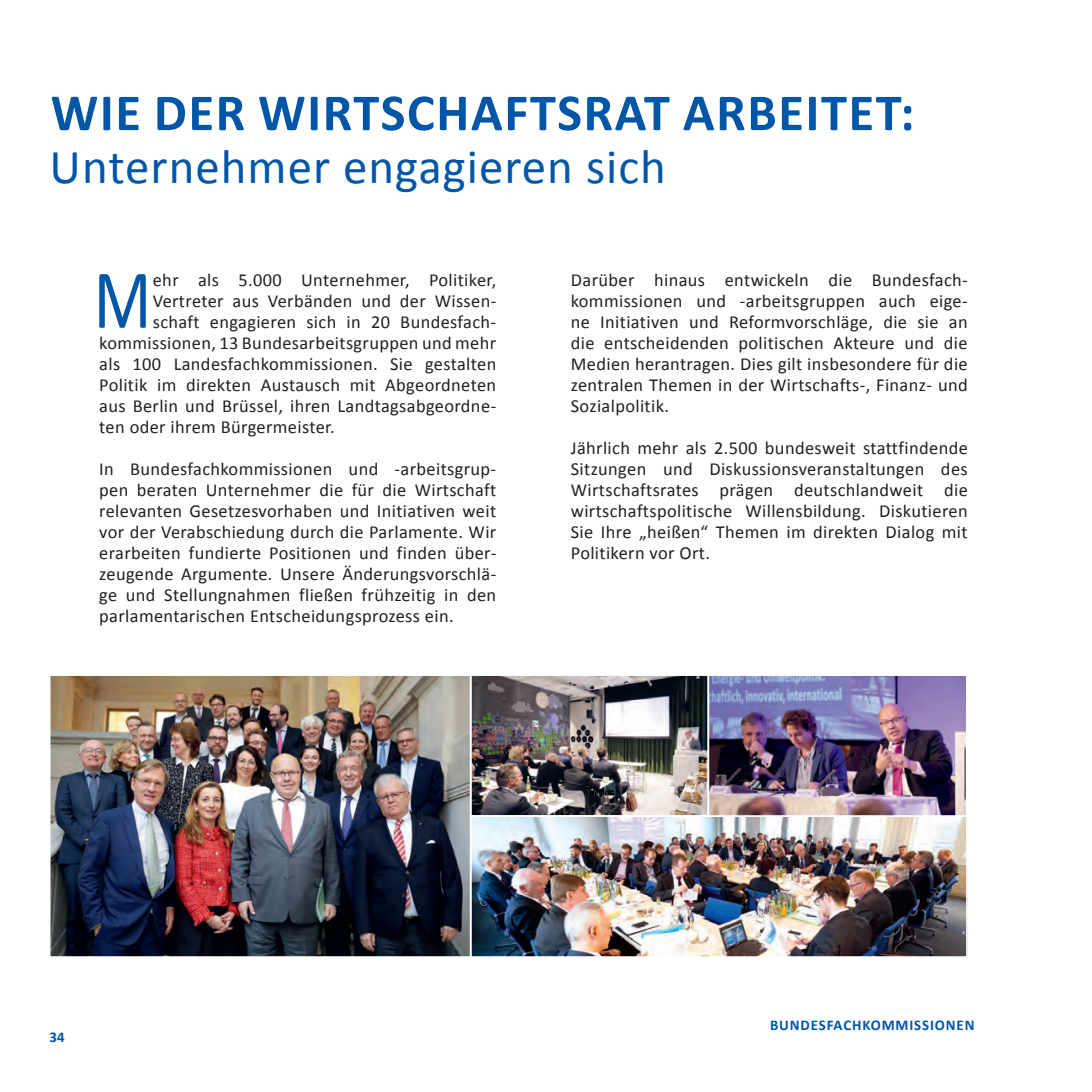
<style>
.page{position:relative;width:1092px;height:1092px;background:#fff}
.page>*{position:absolute;margin:0;border:0;box-sizing:border-box;transform-origin:0 0}
.t1{font:84.52px "Calibri";color:#0156a8;scale:.8 1}
.t2{font:700 52.5px "Calibri";letter-spacing:.03em;color:#0156a8}
.t3{font:49px "Calibri";letter-spacing:.02em;color:#0156a8}
.t4{font:18.38px/21px "Calibri";letter-spacing:.02em;color:#231f20;text-align:justify}
.t5{font:700 14.88px "Calibri";letter-spacing:.06em;color:#0156a8}
</style>
<div class="page">
<img style="left:52px;top:677px;width:912px;height:277px">
<div style="left:470px;top:674px;width:239px;height:142px;border:2px solid #fff"></div>
<div style="left:470px;top:815px;width:497px;height:142px;border:2px solid #fff"></div>
<div style="left:707px;top:674px;width:260px;height:142px;border:2px solid #fff"></div>
<div style="left:49px;top:674px;width:422px;height:283px;border:2px solid #fff"></div>
<h2 class="t2" style="left:51px;top:79px;width:865px">WIE DER WIRTSCHAFTSRAT ARBEITET:</h2>
<h3 class="t3" style="left:50px;top:135px;width:617px">Unternehmer engagieren sich</h3>
<h1 class="t1" style="left:94px;top:246px;width:74px">M</h1>
<p class="t4" style="left:153px;top:269px;width:345px">ehr als 5.000 Unternehmer, Politiker,</p>
<p class="t4" style="left:153px;top:290px;width:345px">Vertreter aus Verbänden und der Wissen-</p>
<p class="t4" style="left:153px;top:311px;width:345px">schaft engagieren sich in 20 Bundesfach-</p>
<p class="t4" style="left:99px;top:332px;width:398px">kommissionen, 13 Bundesarbeitsgruppen und mehr</p>
<p class="t4" style="left:99px;top:353px;width:398px">als 100 Landesfachkommissionen. Sie gestalten</p>
<p class="t4" style="left:99px;top:374px;width:398px">Politik im direkten Austausch mit Abgeordneten</p>
<p class="t4" style="left:99px;top:395px;width:398px">aus Berlin und Brüssel, ihren Landtagsabgeordne-</p>
<p class="t4" style="left:99px;top:416px;width:237px">ten oder ihrem Bürgermeister.</p>
<p class="t4" style="left:99px;top:458px;width:398px">In Bundesfachkommissionen und -arbeitsgrup&shy;pen beraten Unternehmer die für die Wirtschaft relevanten Gesetzesvorhaben und Initiativen weit vor der Verabschiedung durch die Parlamente. Wir erarbeiten fundierte Positionen und finden über&shy;zeugende Argumente. Unsere Änderungsvorschlä&shy;ge und Stellungnahmen fließen frühzeitig in den parlamentarischen Entscheidungsprozess ein.</p>
<p class="t4" style="left:570px;top:269px;width:398px">Darüber hinaus entwickeln die Bundesfach&shy;kommissionen und -arbeitsgruppen auch eige&shy;ne Initiativen und Reformvorschläge, die sie an die entscheidenden politischen Akteure und die Medien herantragen. Dies gilt insbesondere für die zentralen Themen in der Wirtschafts-, Finanz- und Sozialpolitik.</p>
<p class="t4" style="left:570px;top:437px;width:398px">Jährlich mehr als 2.500 bundesweit stattfindende Sitzungen und Diskussionsveranstaltungen des Wirtschaftsrates prägen deutschlandweit die wirtschaftspolitische Willensbildung. Diskutieren Sie Ihre „heißen“ Themen im direkten Dialog mit Politikern vor Ort.</p>
<p class="t5" style="left:50px;top:1027px;width:17px">34</p>
<p class="t5" style="left:770px;top:1015px;width:206px">BUNDESFACHKOMMISSIONEN</p>
</div>
